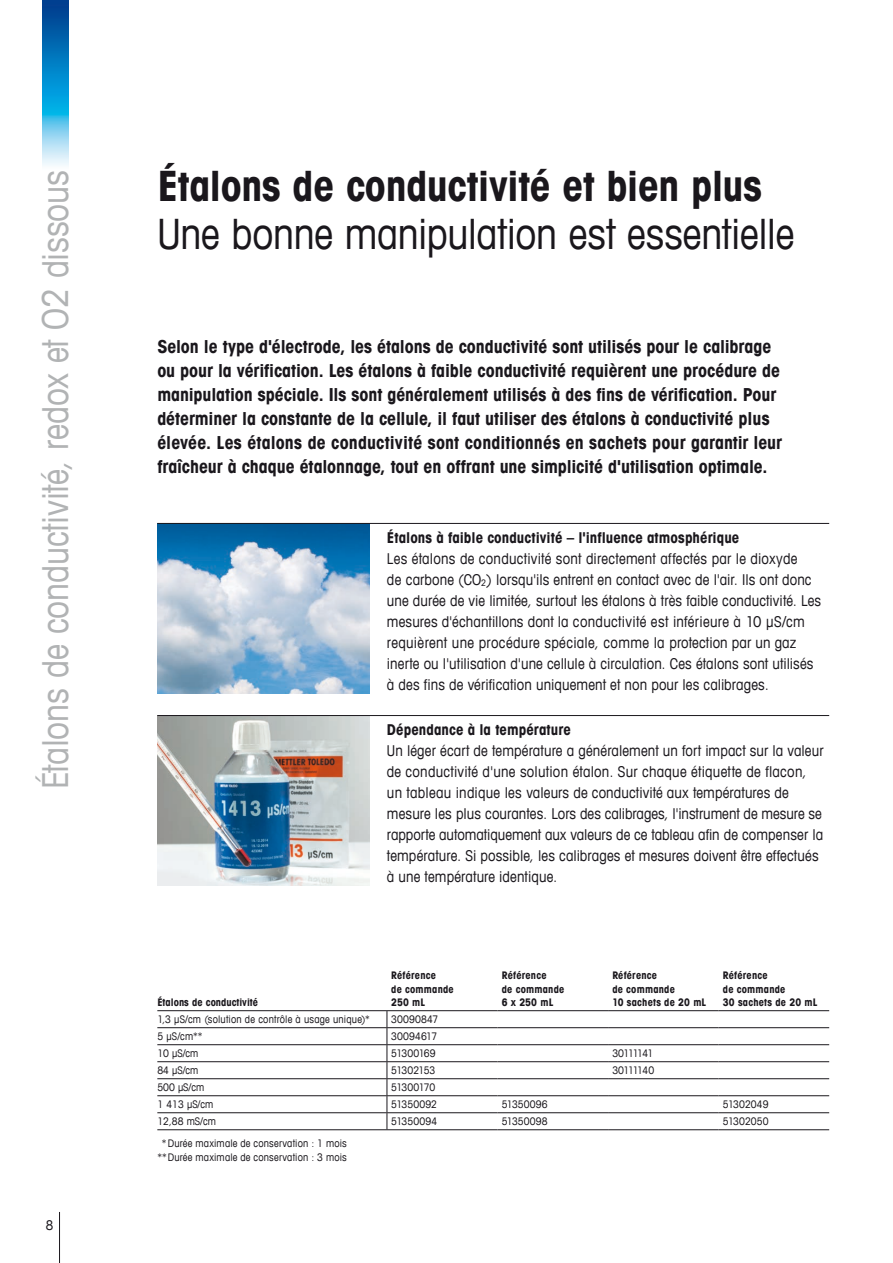
<style>
.page{position:relative;width:893px;height:1263px;background:#fff}
.page>*{position:absolute;margin:0;border:0;box-sizing:border-box;transform-origin:0 0}
._2_Title_Book_28_32{font:condensed 42px "Avant Garde Com";letter-spacing:-.005em;color:#1a171c}
._2_Title_Book_28_32-2{font:700 condensed 42px "Avant Garde Com";letter-spacing:-.01em;color:#1a171c}
.t1{font:condensed 36px "Avant Garde Com";letter-spacing:-.01em;color:#b1b3b4}
._10_Lead_with_bullet{font:700 condensed 18px/24px "Avant Garde Com";letter-spacing:-.005em;color:#1a171c}
._12_Running_Text_Boo{font:condensed 15px/21px "Avant Garde Com";letter-spacing:.005em;color:#1a171c}
._12_Running_Text_Boo-2{font:700 condensed 15px "Avant Garde Com";letter-spacing:.005em;color:#1a171c}
.t2{font:condensed 13.5px "Avant Garde Com";color:#1a171c}
._17_TabellenText_Boo{font:condensed 10.5px "Avant Garde Com";letter-spacing:.005em;color:#1a171c}
._16_TabellenTitel_Bo{font:700 condensed 10.5px/13.5px "Avant Garde Com";letter-spacing:.015em;color:#1a171c}
._12_Running_Text_Boo-3{font:condensed 10.5px "Avant Garde Com";letter-spacing:.02em;color:#1a171c}
._17_TabellenText_Boo-2{font:condensed 10.5px "Avant Garde Com";letter-spacing:-.055em;color:#1a171c}
._17_TabellenText_Boo-3{font:condensed 10.5px "Avant Garde Com";letter-spacing:-.085em;color:#1a171c}
._17_TabellenText_Boo-4{font:condensed 10.5px "Avant Garde Com";letter-spacing:-.065em;color:#1a171c}
._17_TabellenText_Boo-5{font:condensed 10.5px "Avant Garde Com";letter-spacing:-.06em;color:#1a171c}
</style>
<div class="page">
<img style="left:157px;top:524px;width:213px;height:170px">
<img style="left:157px;top:716px;width:213px;height:169px">
<hr style="left:157px;top:715px;width:672px;height:1px;background:#1a171c">
<hr style="left:157px;top:523px;width:672px;height:1px;background:#1a171c">
<hr style="left:59px;top:1212px;width:1px;height:51px;background:#1a171c">
<img style="left:43px;top:0;width:25px;height:166px">
<svg style="left:387px;top:1011px;width:1px;height:118px"></svg>
<hr style="left:157px;top:1027px;width:230px;height:1px;background:#1a171c">
<hr style="left:387px;top:1027px;width:110px;height:1px;background:#1a171c">
<hr style="left:497px;top:1027px;width:111px;height:1px;background:#1a171c">
<hr style="left:608px;top:1027px;width:111px;height:1px;background:#1a171c">
<hr style="left:719px;top:1027px;width:110px;height:1px;background:#1a171c">
<hr style="left:157px;top:1044px;width:230px;height:1px;background:#1a171c">
<hr style="left:387px;top:1044px;width:110px;height:1px;background:#1a171c">
<hr style="left:497px;top:1044px;width:111px;height:1px;background:#1a171c">
<hr style="left:608px;top:1044px;width:111px;height:1px;background:#1a171c">
<hr style="left:719px;top:1044px;width:110px;height:1px;background:#1a171c">
<hr style="left:157px;top:1061px;width:230px;height:1px;background:#1a171c">
<hr style="left:387px;top:1061px;width:110px;height:1px;background:#1a171c">
<hr style="left:497px;top:1061px;width:111px;height:1px;background:#1a171c">
<hr style="left:608px;top:1061px;width:111px;height:1px;background:#1a171c">
<hr style="left:719px;top:1061px;width:110px;height:1px;background:#1a171c">
<hr style="left:157px;top:1078px;width:230px;height:1px;background:#1a171c">
<hr style="left:387px;top:1078px;width:110px;height:1px;background:#1a171c">
<hr style="left:497px;top:1078px;width:111px;height:1px;background:#1a171c">
<hr style="left:608px;top:1078px;width:111px;height:1px;background:#1a171c">
<hr style="left:719px;top:1078px;width:110px;height:1px;background:#1a171c">
<hr style="left:157px;top:1095px;width:230px;height:1px;background:#1a171c">
<hr style="left:387px;top:1095px;width:110px;height:1px;background:#1a171c">
<hr style="left:497px;top:1095px;width:111px;height:1px;background:#1a171c">
<hr style="left:608px;top:1095px;width:111px;height:1px;background:#1a171c">
<hr style="left:719px;top:1095px;width:110px;height:1px;background:#1a171c">
<hr style="left:157px;top:1112px;width:230px;height:1px;background:#1a171c">
<hr style="left:387px;top:1112px;width:110px;height:1px;background:#1a171c">
<hr style="left:497px;top:1112px;width:111px;height:1px;background:#1a171c">
<hr style="left:608px;top:1112px;width:111px;height:1px;background:#1a171c">
<hr style="left:719px;top:1112px;width:110px;height:1px;background:#1a171c">
<hr style="left:157px;top:1129px;width:230px;height:1px;background:#1a171c">
<hr style="left:387px;top:1129px;width:110px;height:1px;background:#1a171c">
<hr style="left:497px;top:1129px;width:111px;height:1px;background:#1a171c">
<hr style="left:608px;top:1129px;width:111px;height:1px;background:#1a171c">
<hr style="left:719px;top:1129px;width:110px;height:1px;background:#1a171c">
<hr style="left:157px;top:1010px;width:230px;height:1px;background:#1a171c">
<hr style="left:387px;top:1010px;width:110px;height:1px;background:#1a171c">
<hr style="left:497px;top:1010px;width:111px;height:1px;background:#1a171c">
<hr style="left:608px;top:1010px;width:111px;height:1px;background:#1a171c">
<hr style="left:719px;top:1010px;width:110px;height:1px;background:#1a171c">
<p class="t1" style="left:33px;top:789px;width:621px;rotate:-90deg">Étalons de conductivité, redox et O2 dissous</p>
<p class="t2" style="left:46px;top:1217px;width:9px">8</p>
<p class="_2_Title_Book_28_32-2" style="left:157px;top:158px;width:606px">Étalons de conductivité et bien plus</p>
<p class="_2_Title_Book_28_32" style="left:157px;top:207px;width:638px">Une bonne manipulation est essentielle</p>
<p class="_10_Lead_with_bullet" style="left:157px;top:334px;width:626px">Selon le type d'électrode, les étalons de conductivité sont utilisés pour le calibrage ou pour la vérification. Les étalons à faible conductivité requièrent une procédure de manipulation spéciale. Ils sont généralement utilisés à des fins de vérification. Pour déterminer la constante de la cellule, il faut utiliser des étalons à conductivité plus élevée. Les étalons de conductivité sont conditionnés en sachets pour garantir leur fraîcheur à chaque étalonnage, tout en offrant une simplicité d'utilisation optimale.</p>
<p class="_16_TabellenTitel_Bo" style="left:157px;top:996px;width:102px">Étalons de conductivité</p>
<p class="_12_Running_Text_Boo-2" style="left:387px;top:528px;width:354px">Étalons à faible conductivité – l'influence atmosphérique</p>
<p class="_12_Running_Text_Boo" style="left:387px;top:548px;width:436px">Les étalons de conductivité sont directement affectés par le dioxyde<br>de carbone (CO<sub>2</sub>) lorsqu'ils entrent en contact avec de l'air. Ils ont donc une durée de vie limitée, surtout les étalons à très faible conductivité. Les mesures d'échantillons dont la conductivité est inférieure à 10 μS/cm requièrent une procédure spéciale, comme la protection par un gaz inerte ou l'utilisation d'une cellule à circulation. Ces étalons sont utilisés à des fins de vérification uniquement et non pour les calibrages.</p>
<p class="_12_Running_Text_Boo-2" style="left:387px;top:720px;width:186px">Dépendance à la température</p>
<p class="_12_Running_Text_Boo" style="left:387px;top:740px;width:438px">Un léger écart de température a généralement un fort impact sur la valeur de conductivité d'une solution étalon. Sur chaque étiquette de flacon, un tableau indique les valeurs de conductivité aux températures de mesure les plus courantes. Lors des calibrages, l'instrument de mesure se rapporte automatiquement aux valeurs de ce tableau afin de compenser la température. Si possible, les calibrages et mesures doivent être effectués à une température identique.</p>
<p class="_16_TabellenTitel_Bo" style="left:391px;top:969px;width:64px">Référence<br>de commande</p>
<p class="_16_TabellenTitel_Bo" style="left:391px;top:996px;width:35px">250 mL</p>
<p class="_16_TabellenTitel_Bo" style="left:502px;top:969px;width:64px">Référence<br>de commande</p>
<p class="_16_TabellenTitel_Bo" style="left:502px;top:996px;width:53px">6 x 250 mL</p>
<p class="_16_TabellenTitel_Bo" style="left:612px;top:969px;width:64px">Référence<br>de commande</p>
<p class="_16_TabellenTitel_Bo" style="left:612px;top:996px;width:95px">10 sachets de 20 mL</p>
<p class="_16_TabellenTitel_Bo" style="left:723px;top:969px;width:64px">Référence<br>de commande</p>
<p class="_16_TabellenTitel_Bo" style="left:723px;top:996px;width:96px">30 sachets de 20 mL</p>
<p class="_17_TabellenText_Boo" style="left:157px;top:1013px;width:214px">1,3 µS/cm (solution de contrôle à usage unique)*</p>
<p class="_17_TabellenText_Boo" style="left:391px;top:1013px;width:49px">30090847</p>
<p class="_17_TabellenText_Boo" style="left:157px;top:1030px;width:47px">5 µS/cm**</p>
<p class="_17_TabellenText_Boo" style="left:391px;top:1030px;width:48px">30094617</p>
<p class="_17_TabellenText_Boo" style="left:157px;top:1047px;width:43px">10 μS/cm</p>
<p class="_17_TabellenText_Boo-2" style="left:391px;top:1047px;width:46px">51300169</p>
<p class="_17_TabellenText_Boo-3" style="left:612px;top:1047px;width:42px">30111141</p>
<p class="_17_TabellenText_Boo" style="left:157px;top:1064px;width:43px">84 μS/cm</p>
<p class="_17_TabellenText_Boo-2" style="left:391px;top:1064px;width:46px">51302153</p>
<p class="_17_TabellenText_Boo-4" style="left:612px;top:1064px;width:43px">30111140</p>
<p class="_17_TabellenText_Boo" style="left:157px;top:1081px;width:48px">500 μS/cm</p>
<p class="_17_TabellenText_Boo-5" style="left:391px;top:1081px;width:45px">51300170</p>
<p class="_17_TabellenText_Boo" style="left:157px;top:1098px;width:58px">1 413 μS/cm</p>
<p class="_17_TabellenText_Boo" style="left:391px;top:1098px;width:47px">51350092</p>
<p class="_17_TabellenText_Boo" style="left:502px;top:1098px;width:48px">51350096</p>
<p class="_17_TabellenText_Boo" style="left:723px;top:1098px;width:47px">51302049</p>
<p class="_17_TabellenText_Boo" style="left:157px;top:1115px;width:60px">12,88 mS/cm</p>
<p class="_17_TabellenText_Boo" style="left:391px;top:1115px;width:47px">51350094</p>
<p class="_17_TabellenText_Boo" style="left:502px;top:1115px;width:47px">51350098</p>
<p class="_17_TabellenText_Boo" style="left:723px;top:1115px;width:47px">51302050</p>
<p class="_12_Running_Text_Boo-3" style="left:162px;top:1137px;width:187px">*Durée maximale de conservation : 1 mois</p>
<p class="_12_Running_Text_Boo-3" style="left:157px;top:1150px;width:191px">**Durée maximale de conservation : 3 mois</p>
</div>
